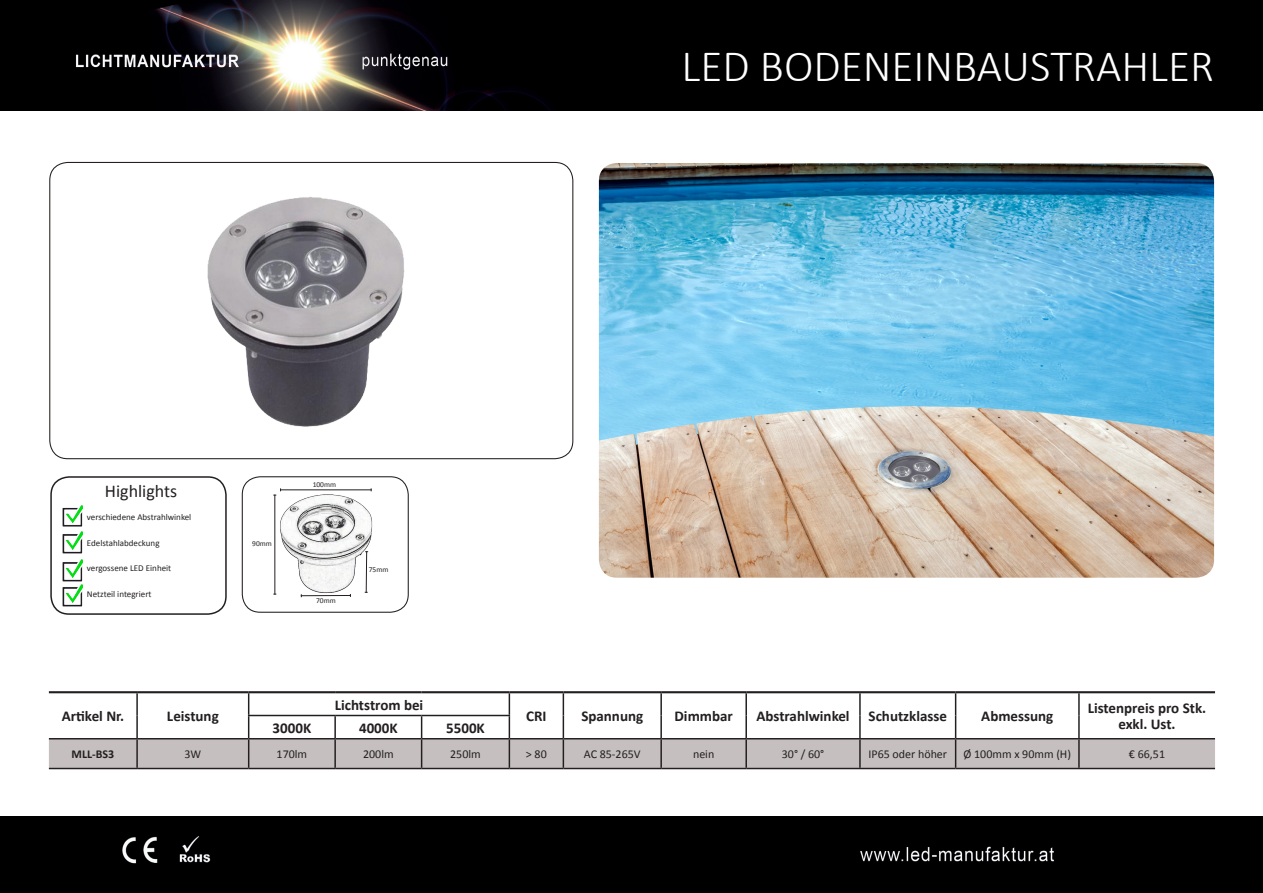
<style>
.page{position:relative;width:1263px;height:893px;background:#fff}
.page>*{position:absolute;margin:0;border:0;box-sizing:border-box;transform-origin:0 0}
.t1{font:300 45px "Calibri";color:#fff}
.t2{font:18px "Calibri";color:#231f20}
.t3{font:700 15px "Calibri";color:#231f20}
.t4{font:12px "Calibri";color:#231f20}
.t5{font:700 12px "Calibri";color:#231f20}
.t6{font:9px "Calibri";color:#231f20}
.t7{font:7.5px "Calibri";color:#231f20}
</style>
<div class="page">
<img style="left:0;top:0;width:1263px;height:111px">
<div style="left:0;top:816px;width:1263px;height:77px;background:#000001"></div>
<img style="left:207px;top:197px;width:198px;height:230px">
<div style="left:50px;top:476px;width:177px;height:139px;border:2px solid #231f20;border-radius:18px"></div>
<img style="left:62px;top:505px;width:21px;height:22px">
<img style="left:62px;top:531px;width:21px;height:23px">
<img style="left:62px;top:559px;width:21px;height:48px">
<img style="left:273px;top:488px;width:100px;height:110px">
<div style="left:242px;top:476px;width:167px;height:137px;border:1px solid #231f20;border-radius:18px"></div>
<svg style="left:49px;top:693px;width:1166px;height:75px"></svg>
<hr style="left:1078px;top:739px;width:2px;height:29px;background:#231f20">
<hr style="left:49px;top:738px;width:88px;height:1px;background:#231f20">
<hr style="left:137px;top:738px;width:112px;height:1px;background:#231f20">
<hr style="left:249px;top:738px;width:86px;height:1px;background:#231f20">
<hr style="left:335px;top:738px;width:87px;height:1px;background:#231f20">
<hr style="left:422px;top:738px;width:87px;height:1px;background:#231f20">
<hr style="left:509px;top:738px;width:54px;height:1px;background:#231f20">
<hr style="left:563px;top:738px;width:98px;height:1px;background:#231f20">
<hr style="left:661px;top:738px;width:85px;height:1px;background:#231f20">
<hr style="left:746px;top:738px;width:114px;height:1px;background:#231f20">
<hr style="left:860px;top:738px;width:96px;height:1px;background:#231f20">
<hr style="left:956px;top:738px;width:123px;height:1px;background:#231f20">
<hr style="left:1079px;top:738px;width:136px;height:1px;background:#231f20">
<hr style="left:49px;top:691px;width:88px;height:2px;background:#231f20">
<hr style="left:137px;top:691px;width:112px;height:2px;background:#231f20">
<hr style="left:249px;top:691px;width:86px;height:2px;background:#231f20">
<hr style="left:335px;top:691px;width:87px;height:2px;background:#231f20">
<hr style="left:422px;top:691px;width:87px;height:2px;background:#231f20">
<hr style="left:509px;top:691px;width:54px;height:2px;background:#231f20">
<hr style="left:563px;top:691px;width:98px;height:2px;background:#231f20">
<hr style="left:661px;top:691px;width:85px;height:2px;background:#231f20">
<hr style="left:746px;top:691px;width:114px;height:2px;background:#231f20">
<hr style="left:860px;top:691px;width:96px;height:2px;background:#231f20">
<hr style="left:956px;top:691px;width:123px;height:2px;background:#231f20">
<hr style="left:1079px;top:691px;width:136px;height:2px;background:#231f20">
<hr style="left:49px;top:768px;width:88px;height:1px;background:#231f20">
<hr style="left:137px;top:768px;width:112px;height:1px;background:#231f20">
<hr style="left:249px;top:768px;width:86px;height:1px;background:#231f20">
<hr style="left:335px;top:768px;width:87px;height:1px;background:#231f20">
<hr style="left:422px;top:768px;width:87px;height:1px;background:#231f20">
<hr style="left:509px;top:768px;width:54px;height:1px;background:#231f20">
<hr style="left:563px;top:768px;width:98px;height:1px;background:#231f20">
<hr style="left:661px;top:768px;width:85px;height:1px;background:#231f20">
<hr style="left:746px;top:768px;width:114px;height:1px;background:#231f20">
<hr style="left:860px;top:768px;width:96px;height:1px;background:#231f20">
<hr style="left:956px;top:768px;width:123px;height:1px;background:#231f20">
<hr style="left:1079px;top:768px;width:136px;height:1px;background:#231f20">
<hr style="left:281px;top:490px;width:90px;height:1px;background:#231f20">
<hr style="left:301px;top:595px;width:49px;height:1px;background:#231f20">
<hr style="left:275px;top:495px;width:1px;height:99px;background:#231f20">
<svg style="left:274px;top:489px;width:7px;height:7px"></svg>
<svg style="left:365px;top:551px;width:3px;height:42px"></svg>
<img style="left:599px;top:163px;width:615px;height:415px">
<p class="t1" style="left:682px;top:38px;width:534px">LED BODENEINBAUSTRAHLER</p>
<p class="t2" style="left:105px;top:480px;width:74px">Highlights</p>
<p class="t6" style="left:87px;top:511px;width:106px">verschiedene Abstrahlwinkel</p>
<p class="t6" style="left:87px;top:537px;width:74px">Edelstahlabdeckung</p>
<p class="t6" style="left:87px;top:562px;width:86px">vergossene LED Einheit</p>
<p class="t6" style="left:87px;top:588px;width:66px">Netzteil integriert</p>
<p class="t7" style="left:252px;top:538px;width:21px">90mm</p>
<p class="t7" style="left:313px;top:479px;width:25px">100mm</p>
<p class="t7" style="left:316px;top:595px;width:21px">70mm</p>
<p class="t7" style="left:369px;top:565px;width:21px">75mm</p>
<p class="t3" style="left:62px;top:706px;width:64px">Artikel Nr.</p>
<p class="t3" style="left:167px;top:706px;width:53px">Leistung</p>
<p class="t3" style="left:335px;top:695px;width:90px">Lichtstrom bei</p>
<p class="t3" style="left:1088px;top:698px;width:120px">Listenpreis pro Stk.</p>
<p class="t3" style="left:526px;top:706px;width:22px">CRI</p>
<p class="t3" style="left:581px;top:706px;width:63px">Spannung</p>
<p class="t3" style="left:674px;top:706px;width:60px">Dimmbar</p>
<p class="t3" style="left:756px;top:706px;width:95px">Abstrahlwinkel</p>
<p class="t3" style="left:868px;top:706px;width:80px">Schutzklasse</p>
<p class="t3" style="left:981px;top:706px;width:74px">Abmessung</p>
<p class="t3" style="left:273px;top:718px;width:40px">3000K</p>
<p class="t3" style="left:359px;top:718px;width:40px">4000K</p>
<p class="t3" style="left:446px;top:718px;width:40px">5500K</p>
<p class="t3" style="left:1118px;top:715px;width:59px">exkl. Ust.</p>
<p class="t5" style="left:72px;top:746px;width:44px">MLL-BS3</p>
<p class="t4" style="left:184px;top:747px;width:18px">3W</p>
<p class="t4" style="left:277px;top:747px;width:32px">170lm</p>
<p class="t4" style="left:363px;top:747px;width:32px">200lm</p>
<p class="t4" style="left:450px;top:747px;width:32px">250lm</p>
<p class="t4" style="left:526px;top:747px;width:22px">&gt; 80</p>
<p class="t4" style="left:584px;top:747px;width:58px">AC 85-265V</p>
<p class="t4" style="left:693px;top:747px;width:23px">nein</p>
<p class="t4" style="left:782px;top:747px;width:44px">30° / 60°</p>
<p class="t4" style="left:868px;top:747px;width:80px">IP65 oder höher</p>
<p class="t4" style="left:963px;top:747px;width:109px">Ø 100mm x 90mm (H)</p>
<p class="t4" style="left:1129px;top:747px;width:38px">€ 66,51</p>
</div>
